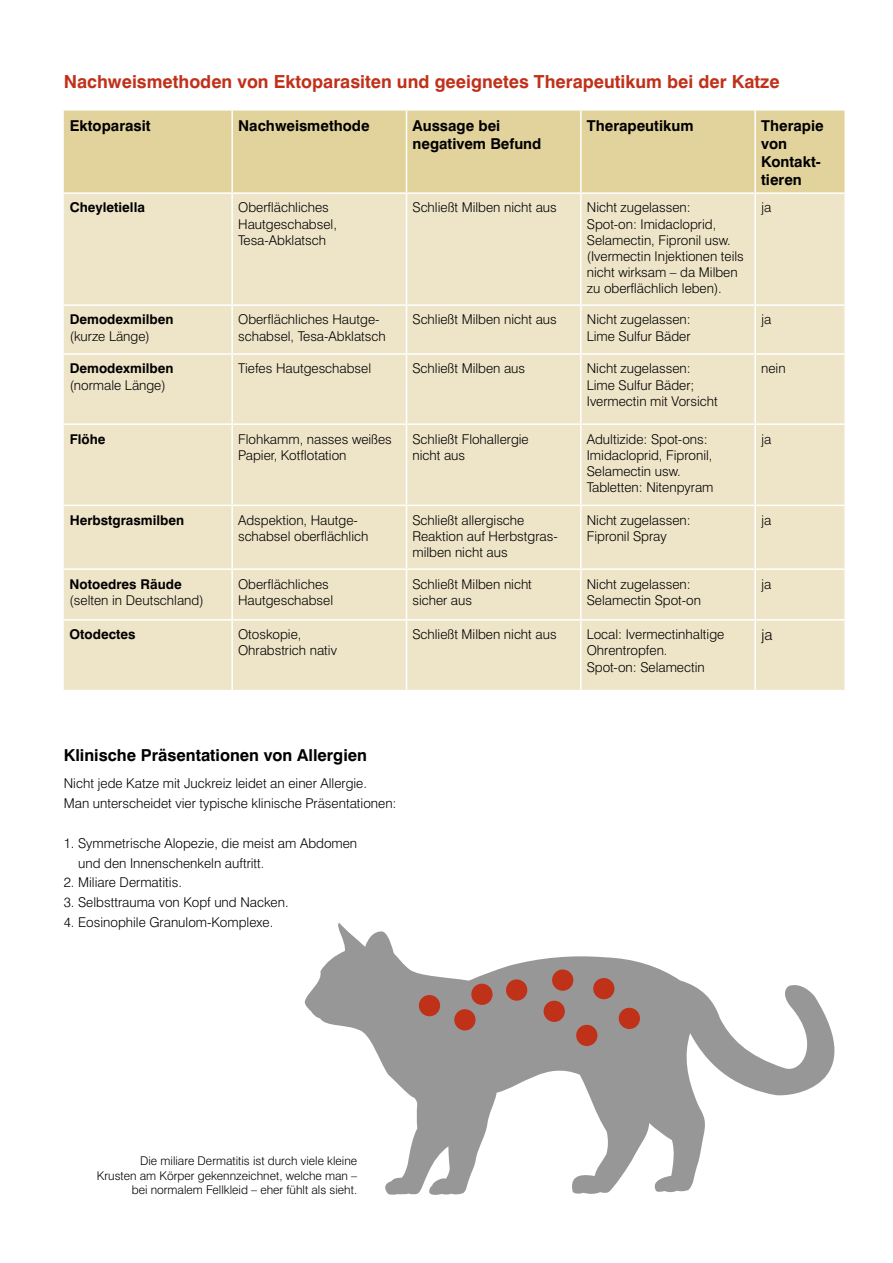
<style>
.page{position:relative;width:893px;height:1263px;background:#fff}
.page>*{position:absolute;margin:0;border:0;box-sizing:border-box;transform-origin:0 0}
.t1{font:700 18px "Swiss 721 BT";color:#c0311a}
.t2{font:700 16.5px "Swiss 721 BT";color:#000}
.t3{font:700 15px/18px "Swiss 721 BT";color:#000}
.t4{font:300 15px "Swiss 721 BT";color:#000}
.t5{font:300 13.5px/16.2px "Swiss 721 BT";color:#000}
.t6{font:700 13.5px "Swiss 721 BT";color:#000}
.t7{font:300 12px/14.4px "Swiss 721 BT";color:#000;text-align:right}
</style>
<div class="page">
<svg style="left:304px;top:923px;width:531px;height:272px"></svg>
<div style="left:454px;top:1009px;width:22px;height:21px;background:#c0311a;border-radius:50%"></div>
<div style="left:419px;top:995px;width:21px;height:21px;background:#c0311a;border-radius:50%"></div>
<div style="left:471px;top:984px;width:22px;height:21px;background:#c0311a;border-radius:50%"></div>
<div style="left:506px;top:979px;width:21px;height:22px;background:#c0311a;border-radius:50%"></div>
<div style="left:544px;top:1001px;width:21px;height:21px;background:#c0311a;border-radius:50%"></div>
<div style="left:552px;top:969px;width:21px;height:22px;background:#c0311a;border-radius:50%"></div>
<div style="left:593px;top:978px;width:21px;height:21px;background:#c0311a;border-radius:50%"></div>
<div style="left:576px;top:1025px;width:21px;height:21px;background:#c0311a;border-radius:50%"></div>
<div style="left:619px;top:1008px;width:21px;height:21px;background:#c0311a;border-radius:50%"></div>
<div style="left:64px;top:111px;width:780px;height:81px;background:#e2d29b"></div>
<div style="left:64px;top:194px;width:780px;height:496px;background:#eee4c8"></div>
<hr style="left:64px;top:304px;width:168px;height:2px;background:#fff">
<hr style="left:232px;top:304px;width:174px;height:2px;background:#fff">
<hr style="left:406px;top:304px;width:175px;height:2px;background:#fff">
<hr style="left:581px;top:304px;width:174px;height:2px;background:#fff">
<hr style="left:755px;top:304px;width:89px;height:2px;background:#fff">
<hr style="left:64px;top:353px;width:168px;height:2px;background:#fff">
<hr style="left:232px;top:353px;width:174px;height:2px;background:#fff">
<hr style="left:406px;top:353px;width:175px;height:2px;background:#fff">
<hr style="left:581px;top:353px;width:174px;height:2px;background:#fff">
<hr style="left:755px;top:353px;width:89px;height:2px;background:#fff">
<hr style="left:64px;top:423px;width:168px;height:2px;background:#fff">
<hr style="left:232px;top:423px;width:174px;height:2px;background:#fff">
<hr style="left:406px;top:423px;width:175px;height:2px;background:#fff">
<hr style="left:581px;top:423px;width:174px;height:2px;background:#fff">
<hr style="left:755px;top:423px;width:89px;height:2px;background:#fff">
<hr style="left:64px;top:505px;width:168px;height:1px;background:#fff">
<hr style="left:232px;top:505px;width:174px;height:1px;background:#fff">
<hr style="left:406px;top:505px;width:175px;height:1px;background:#fff">
<hr style="left:581px;top:505px;width:174px;height:1px;background:#fff">
<hr style="left:755px;top:505px;width:89px;height:1px;background:#fff">
<hr style="left:64px;top:568px;width:168px;height:2px;background:#fff">
<hr style="left:232px;top:568px;width:174px;height:2px;background:#fff">
<hr style="left:406px;top:568px;width:175px;height:2px;background:#fff">
<hr style="left:581px;top:568px;width:174px;height:2px;background:#fff">
<hr style="left:755px;top:568px;width:89px;height:2px;background:#fff">
<hr style="left:64px;top:619px;width:168px;height:1px;background:#fff">
<hr style="left:232px;top:619px;width:174px;height:1px;background:#fff">
<hr style="left:406px;top:619px;width:175px;height:1px;background:#fff">
<hr style="left:581px;top:619px;width:174px;height:1px;background:#fff">
<hr style="left:755px;top:619px;width:89px;height:1px;background:#fff">
<hr style="left:231px;top:111px;width:2px;height:81px;background:#fff">
<hr style="left:406px;top:111px;width:1px;height:81px;background:#fff">
<hr style="left:580px;top:111px;width:2px;height:81px;background:#fff">
<hr style="left:754px;top:111px;width:2px;height:81px;background:#fff">
<hr style="left:231px;top:194px;width:2px;height:110px;background:#fff">
<hr style="left:406px;top:194px;width:1px;height:110px;background:#fff">
<hr style="left:580px;top:194px;width:2px;height:110px;background:#fff">
<hr style="left:754px;top:194px;width:2px;height:110px;background:#fff">
<hr style="left:231px;top:306px;width:2px;height:47px;background:#fff">
<hr style="left:406px;top:306px;width:1px;height:47px;background:#fff">
<hr style="left:580px;top:306px;width:2px;height:47px;background:#fff">
<hr style="left:754px;top:306px;width:2px;height:47px;background:#fff">
<hr style="left:231px;top:355px;width:2px;height:68px;background:#fff">
<hr style="left:406px;top:355px;width:1px;height:68px;background:#fff">
<hr style="left:580px;top:355px;width:2px;height:68px;background:#fff">
<hr style="left:754px;top:355px;width:2px;height:68px;background:#fff">
<hr style="left:231px;top:425px;width:2px;height:80px;background:#fff">
<hr style="left:406px;top:425px;width:1px;height:80px;background:#fff">
<hr style="left:580px;top:425px;width:2px;height:80px;background:#fff">
<hr style="left:754px;top:425px;width:2px;height:80px;background:#fff">
<hr style="left:231px;top:506px;width:2px;height:62px;background:#fff">
<hr style="left:406px;top:506px;width:1px;height:62px;background:#fff">
<hr style="left:580px;top:506px;width:2px;height:62px;background:#fff">
<hr style="left:754px;top:506px;width:2px;height:62px;background:#fff">
<hr style="left:231px;top:570px;width:2px;height:49px;background:#fff">
<hr style="left:406px;top:570px;width:1px;height:49px;background:#fff">
<hr style="left:580px;top:570px;width:2px;height:49px;background:#fff">
<hr style="left:754px;top:570px;width:2px;height:49px;background:#fff">
<hr style="left:231px;top:620px;width:2px;height:70px;background:#fff">
<hr style="left:406px;top:620px;width:1px;height:70px;background:#fff">
<hr style="left:580px;top:620px;width:2px;height:70px;background:#fff">
<hr style="left:754px;top:620px;width:2px;height:70px;background:#fff">
<h1 class="t1" style="left:64px;top:71px;width:717px">Nachweismethoden von Ektoparasiten und geeignetes Therapeutikum bei der Katze</h1>
<p class="t3" style="left:70px;top:117px;width:82px">Ektoparasit</p>
<p class="t3" style="left:238px;top:117px;width:133px">Nachweismethode</p>
<p class="t3" style="left:412px;top:117px;width:130px">Aussage bei negativem Befund</p>
<p class="t3" style="left:587px;top:117px;width:108px">Therapeutikum</p>
<p class="t3" style="left:761px;top:117px;width:64px">Therapie von<br>Kontakt&shy;tieren</p>
<p class="t6" style="left:70px;top:199px;width:77px">Cheyletiella</p>
<p class="t5" style="left:238px;top:199px;width:100px">Oberflächliches<br>Hautgeschabsel,<br>Tesa-Abklatsch</p>
<p class="t5" style="left:412px;top:199px;width:146px">Schließt Milben nicht aus</p>
<p class="t5" style="left:587px;top:199px;width:159px">Nicht zugelassen:<br>Spot-on: Imidacloprid,<br>Selamectin, Fipronil usw. (Ivermectin Injektionen teils nicht wirksam – da Milben zu oberflächlich leben).</p>
<p class="t5" style="left:761px;top:199px;width:12px">ja</p>
<p class="t6" style="left:70px;top:311px;width:105px">Demodexmilben</p>
<p class="t5" style="left:70px;top:328px;width:82px">(kurze Länge)</p>
<p class="t5" style="left:238px;top:311px;width:149px">Oberflächliches Hautge&shy;schabsel, Tesa-Abklatsch</p>
<p class="t5" style="left:412px;top:311px;width:146px">Schließt Milben nicht aus</p>
<p class="t5" style="left:587px;top:311px;width:105px">Nicht zugelassen:<br>Lime Sulfur Bäder</p>
<p class="t5" style="left:761px;top:311px;width:12px">ja</p>
<p class="t6" style="left:70px;top:360px;width:105px">Demodexmilben</p>
<p class="t5" style="left:70px;top:377px;width:98px">(normale Länge)</p>
<p class="t5" style="left:238px;top:360px;width:135px">Tiefes Hautgeschabsel</p>
<p class="t5" style="left:412px;top:360px;width:114px">Schließt Milben aus</p>
<p class="t5" style="left:587px;top:360px;width:132px">Nicht zugelassen:<br>Lime Sulfur Bäder;<br>Ivermectin mit Vorsicht</p>
<p class="t5" style="left:761px;top:360px;width:26px">nein</p>
<p class="t6" style="left:70px;top:430px;width:37px">Flöhe</p>
<p class="t5" style="left:238px;top:430px;width:155px">Flohkamm, nasses weißes<br>Papier, Kotflotation</p>
<p class="t5" style="left:412px;top:430px;width:118px">Schließt Flohallergie nicht aus</p>
<p class="t5" style="left:587px;top:430px;width:128px">Adultizide: Spot-ons:<br>Imidacloprid, Fipronil,<br>Selamectin usw.<br>Tabletten: Nitenpyram</p>
<p class="t5" style="left:761px;top:430px;width:12px">ja</p>
<p class="t6" style="left:70px;top:512px;width:116px">Herbstgrasmilben</p>
<p class="t5" style="left:238px;top:512px;width:132px">Adspektion, Hautge&shy;schabsel oberflächlich</p>
<p class="t5" style="left:412px;top:512px;width:147px">Schließt allergische<br>Reaktion auf Herbstgras&shy;milben nicht aus</p>
<p class="t5" style="left:587px;top:512px;width:105px">Nicht zugelassen:<br>Fipronil Spray</p>
<p class="t5" style="left:761px;top:512px;width:12px">ja</p>
<p class="t6" style="left:70px;top:575px;width:114px">Notoedres Räude</p>
<p class="t5" style="left:70px;top:592px;width:135px">(selten in Deutschland)</p>
<p class="t5" style="left:238px;top:575px;width:97px">Oberflächliches<br>Hautgeschabsel</p>
<p class="t5" style="left:412px;top:575px;width:121px">Schließt Milben nicht sicher aus</p>
<p class="t5" style="left:587px;top:575px;width:116px">Nicht zugelassen:<br>Selamectin Spot-on</p>
<p class="t5" style="left:761px;top:575px;width:12px">ja</p>
<p class="t6" style="left:70px;top:626px;width:67px">Otodectes</p>
<p class="t5" style="left:238px;top:626px;width:100px">Otoskopie,<br>Ohrabstrich nativ</p>
<p class="t5" style="left:412px;top:626px;width:146px">Schließt Milben nicht aus</p>
<p class="t5" style="left:587px;top:626px;width:139px">Local: Ivermectinhaltige<br>Ohrentropfen.<br>Spot-on: Selamectin</p>
<p class="t4" style="left:761px;top:626px;width:13px">ja</p>
<p class="t2" style="left:64px;top:745px;width:305px">Klinische Präsentationen von Allergien</p>
<p class="t5" style="left:64px;top:773px;width:334px;line-height:19.8px">Nicht jede Katze mit Juckreiz leidet an einer Allergie.<br>Man unterscheidet vier typische klinische Präsentationen:</p>
<p class="t5" style="left:78px;top:833px;width:281px;line-height:19.8px;text-indent:-14px">1. Symmetrische Alopezie, die meist am Abdomen und den Innenschenkeln auftritt.</p>
<p class="t5" style="left:64px;top:874px;width:120px">2. Miliare Dermatitis.</p>
<p class="t5" style="left:64px;top:894px;width:226px">3. Selbsttrauma von Kopf und Nacken.</p>
<p class="t5" style="left:64px;top:914px;width:211px">4. Eosinophile Granulom-Komplexe.</p>
<p class="t7" style="left:97px;top:1154px;width:262px">Die miliare Dermatitis ist durch viele kleine<br>Krusten am Körper gekennzeichnet, welche man – bei normalem Fellkleid – eher fühlt als sieht.</p>
</div>
